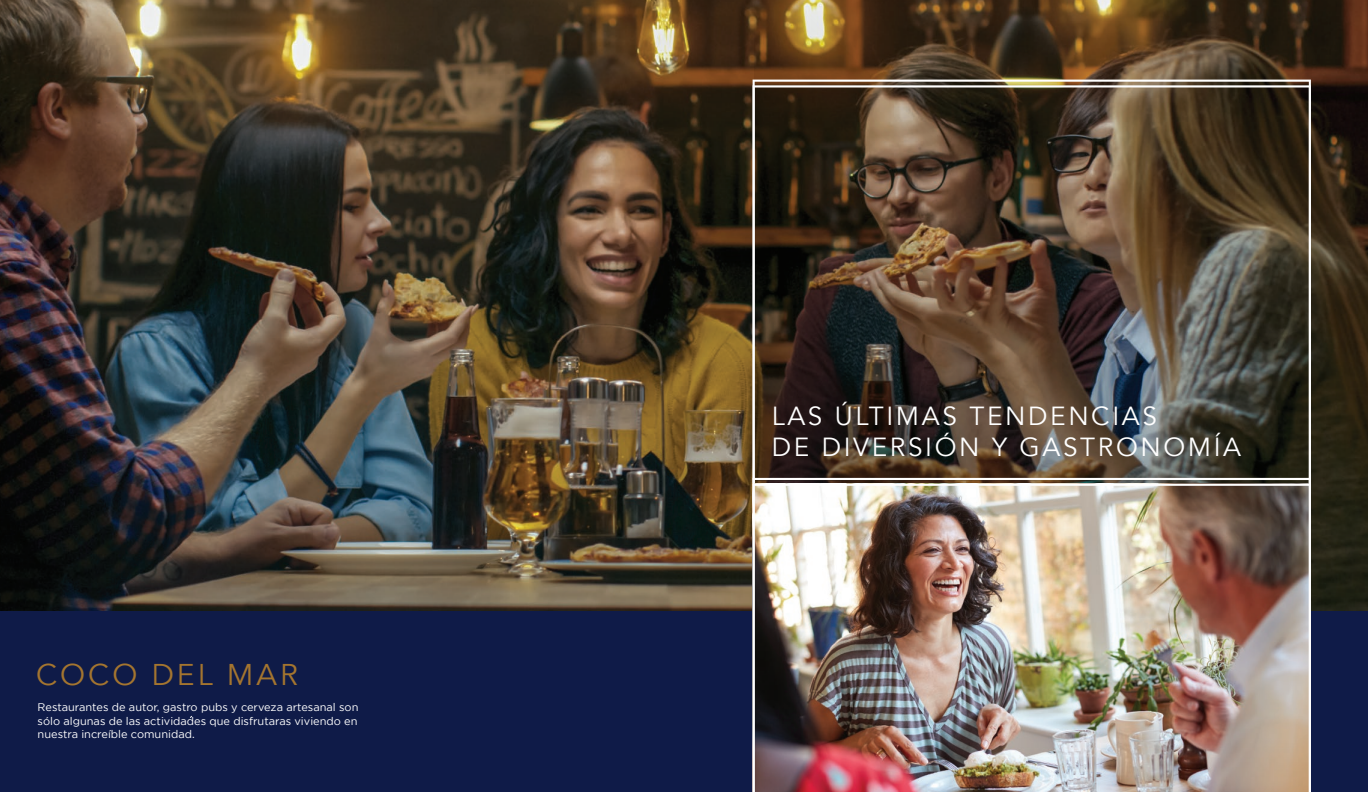
<style>
.page{position:relative;width:1368px;height:792px;background:#fff}
.page>*{position:absolute;margin:0;border:0;box-sizing:border-box;transform-origin:0 0}
.t1{font:30px "Avenir";letter-spacing:.1em;color:#a4752f}
.t2{font:26.2px/31.4px "Avenir";letter-spacing:.1em;color:#fff}
.t3{font:11px/13.2px "Gotham";color:#fff;text-align:justify}
</style>
<div class="page">
<div style="left:0;top:611px;width:1368px;height:181px;background:#0f1b48"></div>
<img style="left:0;top:0;width:1368px;height:611px">
<svg style="left:754px;top:0;width:557px;height:80px;background:#583f23"></svg>
<img style="left:753px;top:85px;width:558px;height:393px">
<img style="left:753px;top:484px;width:558px;height:308px">
<h1 class="t1" style="left:36px;top:656px;width:263px">COCO DEL MAR</h1>
<p class="t3" style="left:38px;top:701px;width:322px">Restaurantes de autor, gastro pubs y cerveza artesanal son sólo algunas de las actividades que disfrutaras viviendo en nuestra increíble comunidad.</p>
<h2 class="t2" style="left:772px;top:401px;width:471px">LAS ÚLTIMAS TENDENCIAS<br>DE DIVERSIÓN Y GASTRONOMÍA</h2>
</div>
